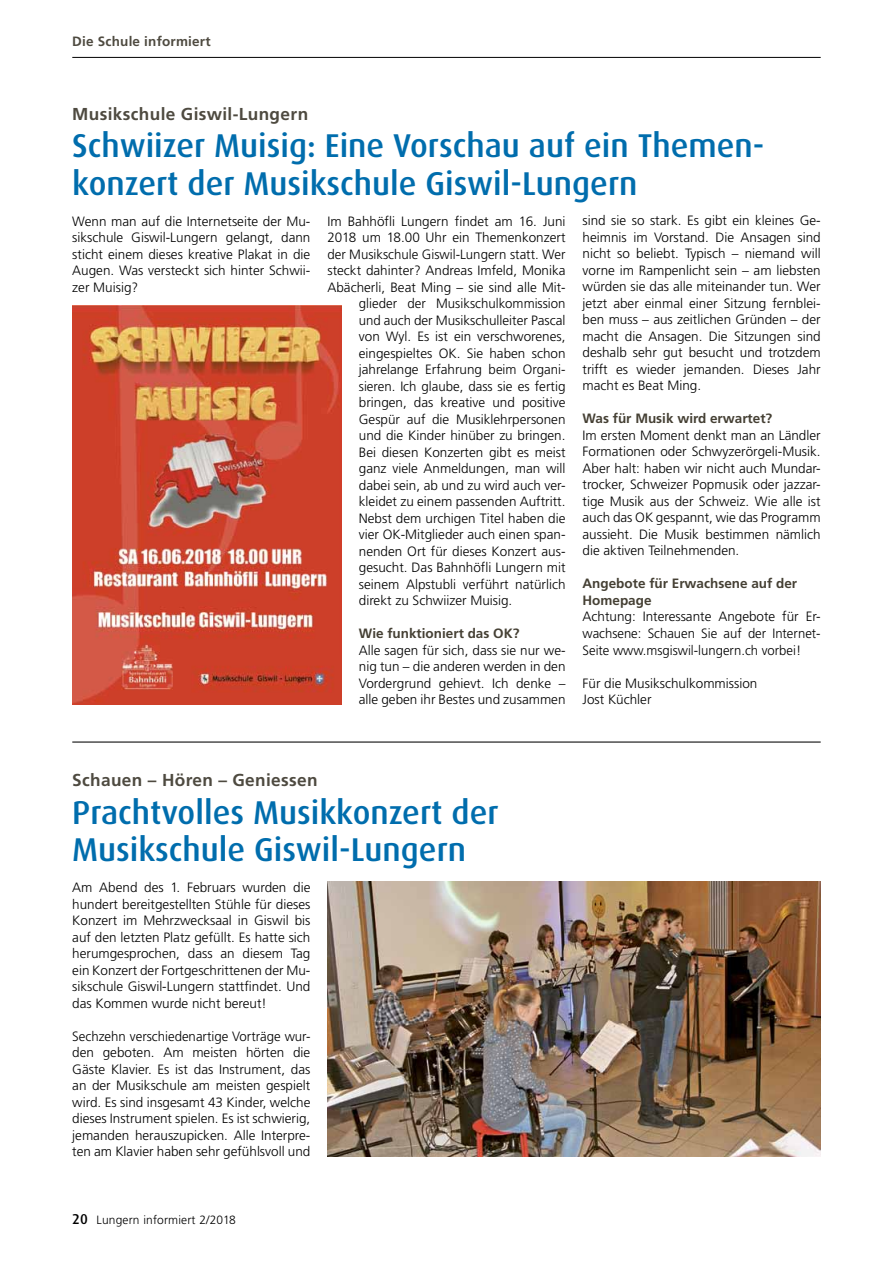
<style>
.page{position:relative;width:893px;height:1263px;background:#fff}
.page>*{position:absolute;margin:0;border:0;box-sizing:border-box;transform-origin:0 0}
.t1{font:500 33px/37.5px "Dax";color:#006dad}
.t2{font:700 17.25px "Frutiger";letter-spacing:.02em;color:#4e4a40}
.t3{font:300 13.5px/16.5px "Frutiger";color:#000;text-align:justify}
.t4{font:700 13.5px/16.5px "Frutiger";color:#454034}
.t5{font:700 13.5px "Frutiger";letter-spacing:.015em;color:#4e4a40}
.t6{font:300 12px "Frutiger";letter-spacing:.015em;color:#000}
.s1{font-family:"Dax";font-weight:500;font-size:14.25px}
</style>
<div class="page">
<hr style="left:72px;top:57px;width:749px;height:1px;background:#000">
<img style="left:72px;top:305px;width:270px;height:399px">
<img style="left:181px;top:655px;width:161px;height:49px">
<img style="left:327px;top:882px;width:494px;height:274px">
<hr style="left:72px;top:741px;width:749px;height:1px;background:#000">
<p class="t5" style="left:72px;top:33px;width:140px">Die Schule informiert</p>
<p class="t2" style="left:72px;top:104px;width:238px">M usikschule Giswil-Lungern</p>
<h1 class="t1" style="left:72px;top:127px;width:690px">Schwiizer Muisig: Eine Vorschau auf ein Themen&shy;konzert der Musikschule Giswil-Lungern</h1>
<p class="t3" style="left:327px;top:213px;width:240px">Im Bahhöfli Lungern findet am 16. Juni</p>
<p class="t3" style="left:327px;top:229px;width:240px">2018 um 18.00 Uhr ein Themenkonzert</p>
<p class="t3" style="left:327px;top:246px;width:240px">der M usikschule Giswil-Lungern statt. Wer</p>
<p class="t3" style="left:327px;top:262px;width:240px">steckt dahinter? Andreas Imfeld, Monika</p>
<p class="t3" style="left:327px;top:279px;width:240px">Abächerli, Beat M ing – sie sind alle M it-</p>
<p class="t3" style="left:359px;top:295px;width:208px">glieder der M usikschulkommission</p>
<p class="t3" style="left:359px;top:312px;width:208px">und auch der M usikschulleiter Pascal</p>
<p class="t3" style="left:359px;top:328px;width:208px">von Wyl. Es ist ein verschworenes,</p>
<p class="t3" style="left:359px;top:345px;width:208px">eingespieltes OK. Sie haben schon</p>
<p class="t3" style="left:359px;top:361px;width:208px">jahrelange Erfahrung beim Organi-</p>
<p class="t3" style="left:359px;top:378px;width:208px">sieren. Ich glaube, dass sie es fertig</p>
<p class="t3" style="left:359px;top:394px;width:208px">bringen, das kreative und positive</p>
<p class="t3" style="left:359px;top:411px;width:208px">Gespür auf die M usiklehrpersonen</p>
<p class="t3" style="left:359px;top:427px;width:208px">und die Kinder hinüber zu bringen.</p>
<p class="t3" style="left:359px;top:444px;width:208px">Bei diesen Konzerten gibt es meist</p>
<p class="t3" style="left:359px;top:460px;width:208px">ganz viele Anmeldungen, man will</p>
<p class="t3" style="left:359px;top:477px;width:208px">dabei sein, ab und zu wird auch ver-</p>
<p class="t3" style="left:359px;top:493px;width:208px">kleidet zu einem passenden Auftritt.</p>
<p class="t3" style="left:359px;top:510px;width:208px">Nebst dem urchigen Titel haben die</p>
<p class="t3" style="left:359px;top:526px;width:208px">vier OK-M itglieder auch einen span-</p>
<p class="t3" style="left:359px;top:543px;width:208px">nenden Ort für dieses Konzert aus-</p>
<p class="t3" style="left:359px;top:559px;width:208px">gesucht. Das Bahnhöfli Lungern mit</p>
<p class="t3" style="left:359px;top:576px;width:208px">seinem Alpstubli verführt natürlich</p>
<p class="t3" style="left:359px;top:592px;width:155px">direkt zu Schwiizer M uisig.</p>
<p class="t4" style="left:359px;top:625px;width:162px">Wie funktioniert das OK?</p>
<p class="t3" style="left:359px;top:642px;width:208px">Alle sagen für sich, dass sie nur we&shy;nig tun – die anderen werden in den Vordergrund gehievt. Ich denke – alle geben ihr Bestes und zusammen</p>
<p class="t3" style="left:72px;top:213px;width:240px">Wenn man auf die Internetseite der M u&shy;sikschule Giswil-Lungern gelangt, dann sticht einem dieses kreative Plakat in die Augen. Was versteckt sich hinter Schwii&shy;zer M uisig?</p>
<p class="t3" style="left:583px;top:213px;width:240px">sind sie so stark. Es gibt ein kleines Ge&shy;heimnis im Vorstand. Die Ansagen sind nicht so beliebt. Typisch – niemand will vorne im Rampenlicht sein – am liebsten würden sie das alle miteinander tun. Wer jetzt aber einmal einer Sitzung fernblei&shy;ben muss – aus zeitlichen Gründen – der macht die Ansagen. Die Sitzungen sind deshalb sehr gut besucht und trotzdem trifft es wieder jemanden. Dieses Jahr macht es Beat M ing.</p>
<p class="t4" style="left:583px;top:410px;width:191px">Was für M usik wird erwartet?</p>
<p class="t3" style="left:583px;top:427px;width:240px">Im ersten Moment denkt man an Ländler Formationen oder Schwyzerörgeli-M usik.<br>Aber halt: haben wir nicht auch M undar&shy;trocker, Schweizer Popmusik oder jazzar&shy;tige M usik aus der Schweiz. Wie alle ist auch das OK gespannt, wie das Programm aussieht. Die M usik bestimmen nämlich die aktiven Teilnehmenden.</p>
<p class="t4" style="left:583px;top:575px;width:216px">Angebote für Erwachsene auf der<br>Homepage</p>
<p class="t3" style="left:583px;top:608px;width:240px">Achtung: Interessante Angebote für Er&shy;wachsene: Schauen Sie auf der Internet-Seite www.msgiswil-lungern.ch vorbei!</p>
<p class="t3" style="left:583px;top:675px;width:176px">Für die M usikschulkommission<br>Jost Küchler</p>
<p class="t2" style="left:72px;top:770px;width:247px">Schauen – Hören – Geniessen</p>
<h1 class="t1" style="left:72px;top:794px;width:428px">Prachtvolles Musikkonzert der<br>Musikschule Giswil-Lungern</h1>
<p class="t3" style="left:72px;top:879px;width:240px">Am Abend des 1. Februars wurden die hundert bereitgestellten Stühle für dieses Konzert im Mehrzwecksaal in Giswil bis auf den letzten Platz gefüllt. Es hatte sich herumgesprochen, dass an diesem Tag ein Konzert der Fortgeschrittenen der M u&shy;sikschule Giswil-Lungern stattfindet. Und das Kommen wurde nicht bereut!</p>
<p class="t3" style="left:72px;top:1028px;width:240px">Sechzehn verschiedenartige Vorträge wur&shy;den geboten. Am meisten hörten die Gäste Klavier. Es ist das Instrument, das an der M usikschule am meisten gespielt wird. Es sind insgesamt 43 Kinder, welche dieses Instrument spielen. Es ist schwierig, jemanden herauszupicken. Alle Interpre&shy;ten am Klavier haben sehr gefühlsvoll und</p>
<p class="t6" style="left:72px;top:1213px;width:165px"><span class="s1">20</span> Lungern informiert 2/2018</p>
</div>
